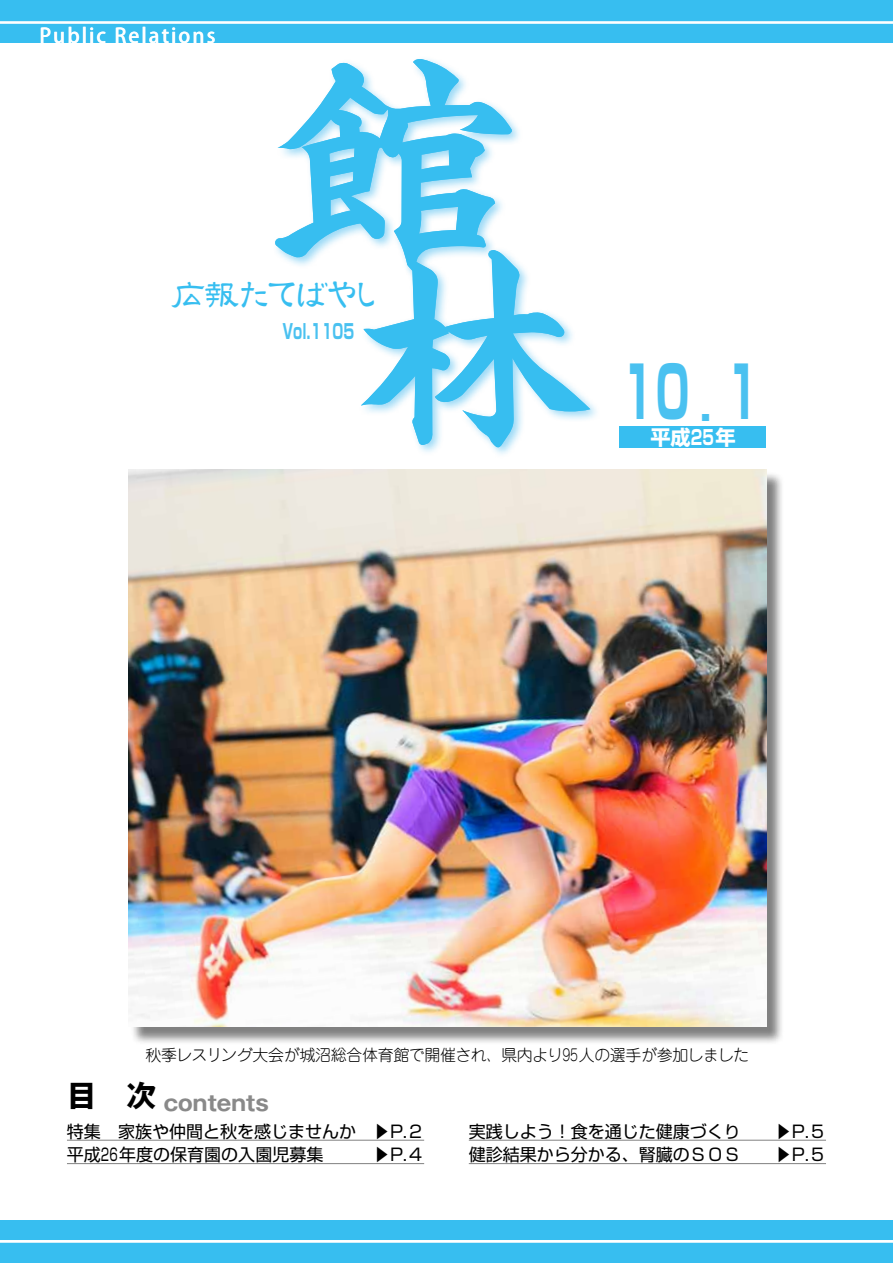
<style>
.page{position:relative;width:893px;height:1263px;background:#fff}
.page>*{position:absolute;margin:0;border:0;box-sizing:border-box;transform-origin:0 0}
.t1{font:223.2px "DC Lei Kai Sho W5 WING RKSJ H";color:#4ac1f0;scale:1.1 1}
.t2{font:700 70.5px "Shin Go Pro";color:#4ac1f0;scale:.59 1}
.t3{font:700 41.4px "Shin Go Pro";color:#4ac1f0}
.t4{font:34.05px "DC Ho Lei Sho W3 WING RKSJ H";color:#37bef0}
.t5{font:700 21.3px "Gothic MB101 Pro";color:#898989}
.t6{font:500 20.25px "Koz Go Pro";letter-spacing:.1em;color:#fff}
.t7{font:700 20.25px "Shin Go Pro";color:#4ac1f0;scale:.66 1}
.t8{font:700 20.25px "Shin Go Pro";color:#fff}
.t9{font:16.95px/23.4px "Shin Go Pro";color:#000}
.t10{font:300 15.9px "Jun 101 Pro";letter-spacing:-.025em;color:#000}
.s1{font-size:29.7px;color:#000}
</style>
<div class="page">
<div style="left:0;top:0;width:893px;height:43px;background:#37bef0"></div>
<div style="left:0;top:1220px;width:893px;height:43px;background:#37bef0"></div>
<div style="left:358px;top:246px;width:244px;height:213px;background:#00a0e9;opacity:.4"></div>
<div style="left:271px;top:56px;width:252px;height:221px;background:#00a0e9;opacity:.4"></div>
<div style="left:619px;top:426px;width:147px;height:22px;background:#37bef0"></div>
<hr style="left:0;top:21px;width:893px;height:3px;background:#fff">
<hr style="left:0;top:1240px;width:893px;height:2px;background:#fff">
<hr style="left:67px;top:1140px;width:357px;height:1px;background:#898989">
<hr style="left:67px;top:1163px;width:357px;height:1px;background:#898989">
<hr style="left:469px;top:1140px;width:357px;height:1px;background:#898989">
<hr style="left:469px;top:1163px;width:357px;height:1px;background:#898989">
<div style="left:130px;top:471px;width:655px;height:574px;background:#000;opacity:.5"></div>
<img style="left:128px;top:469px;width:638px;height:558px">
<p class="t6" style="left:39px;top:22px;width:177px">Public Relations</p>
<p class="t1" style="left:271px;top:51px;width:220px">館</p>
<p class="t4" style="left:171px;top:278px;width:206px">広報たてばやし</p>
<p class="t1" style="left:353px;top:238px;width:217px">林</p>
<p class="t7" style="left:282px;top:315px;width:110px">Vol.1105</p>
<p class="t2" style="left:622px;top:336px;width:116px">10</p>
<p class="t8" style="left:650px;top:421px;width:87px">平成25年</p>
<p class="t2" style="left:722px;top:336px;width:72px">１</p>
<p class="t3" style="left:699px;top:372px;width:15px">.</p>
<p class="t10" style="left:145px;top:1042px;width:605px">秋季レスリング大会が城沼総合体育館で開催され、県内より95人の選手が参加しました</p>
<p class="t5" style="left:67px;top:1085px;width:203px"><span class="s1">目　次</span> contents</p>
<p class="t9" style="left:67px;top:1117px;width:291px">特集　家族や仲間と秋を感じませんか平成26年度の保育園の入園児募集</p>
<p class="t9" style="left:770px;top:1163px;width:42px;rotate:-90deg">▼ ▼</p>
<p class="t9" style="left:792px;top:1117px;width:36px">P.５<br>P.５</p>
<p class="t9" style="left:469px;top:1117px;width:274px">実践しよう！食を通じた健康づくり健診結果から分かる、腎臓のＳＯＳ</p>
<p class="t9" style="left:368px;top:1163px;width:42px;rotate:-90deg">▼ ▼</p>
<p class="t9" style="left:390px;top:1117px;width:36px">P.２<br>P.４</p>
</div>
